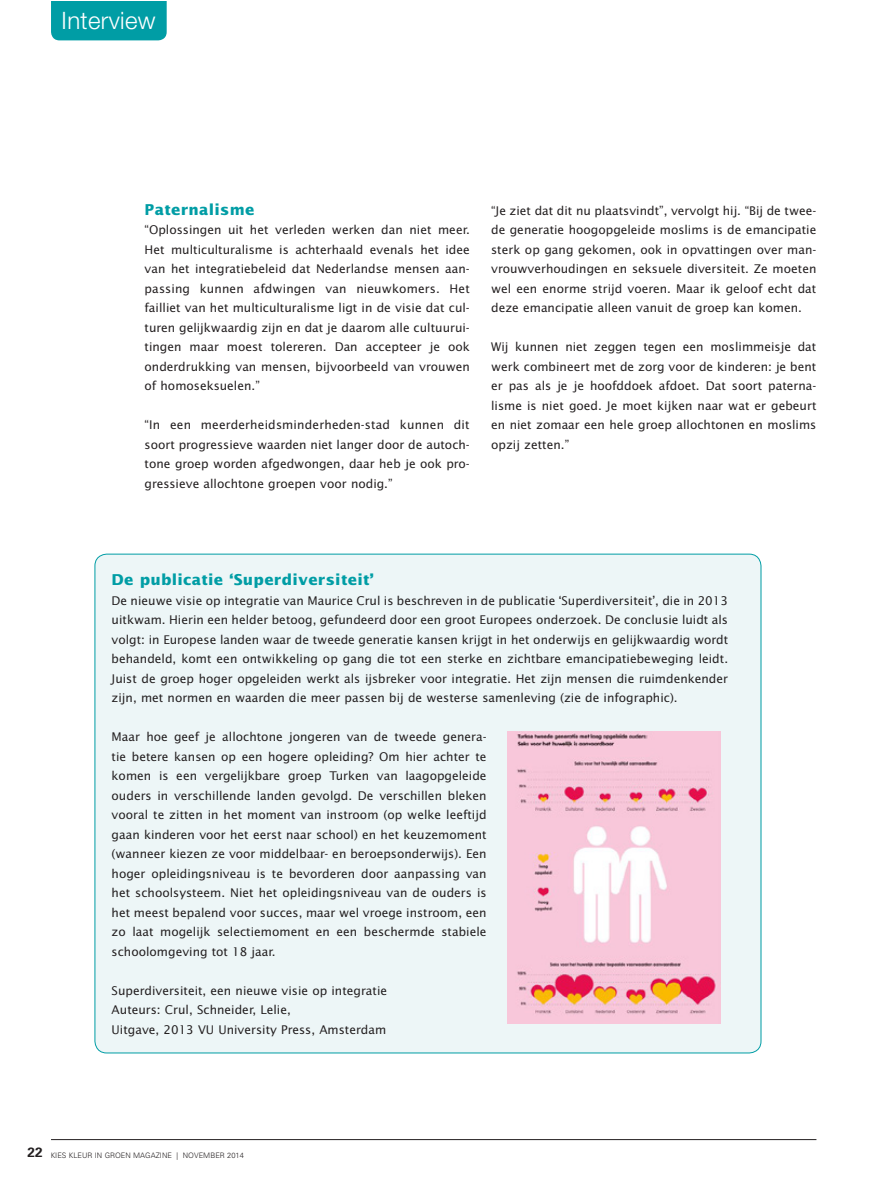
<style>
.page{position:relative;width:893px;height:1191px;background:#fff}
.page>*{position:absolute;margin:0;border:0;box-sizing:border-box;transform-origin:0 0}
.t1{font:300 24px "Helvetica Neue";letter-spacing:.015em;color:#fff}
.t2{font:700 15px "Lucida Sans";letter-spacing:.02em;color:#009da5}
.t3{font:12px/19.5px "Lucida Sans";color:#231f20;text-align:justify}
.t4{font:300 7.5px "Univers";color:#231f20}
.s1{font-weight:700;font-size:13.5px}
</style>
<div class="page">
<hr style="left:51px;top:1139px;width:765px;height:1px;background:#231f20">
<div style="left:51px;top:1px;width:116px;height:39px;background:#009da5"></div>
<div style="left:95px;top:554px;width:666px;height:499px;background:#edf6f7;border-radius:12px"></div>
<img style="left:508px;top:731px;width:213px;height:292px">
<h1 class="t1" style="left:62px;top:6px;width:96px">Interview</h1>
<p class="t2" style="left:145px;top:200px;width:111px">Paternalisme</p>
<p class="t3" style="left:145px;top:220px;width:327px">“Oplossingen uit het verleden werken dan niet meer.<br>Het multiculturalisme is achterhaald evenals het idee van het integratiebeleid dat Nederlandse mensen aan&shy;passing kunnen afdwingen van nieuwkomers. Het failliet van het multiculturalisme ligt in de visie dat cul&shy;turen gelijkwaardig zijn en dat je daarom alle cultuurui&shy;tingen maar moest tolereren. Dan accepteer je ook onderdrukking van mensen, bijvoorbeeld van vrouwen of homoseksuelen.”</p>
<p class="t3" style="left:145px;top:415px;width:327px">“In een meerderheidsminderheden-stad kunnen dit soort progressieve waarden niet langer door de autoch&shy;tone groep worden afgedwongen, daar heb je ook pro&shy;gressieve allochtone groepen voor nodig.”</p>
<p class="t3" style="left:491px;top:200px;width:327px">“Je ziet dat dit nu plaatsvindt”, vervolgt hij. “Bij de twee&shy;de generatie hoogopgeleide moslims is de emancipatie sterk op gang gekomen, ook in opvattingen over man&shy;vrouwverhoudingen en seksuele diversiteit. Ze moeten wel een enorme strijd voeren. Maar ik geloof echt dat deze emancipatie alleen vanuit de groep kan komen.</p>
<p class="t3" style="left:491px;top:337px;width:327px">Wij kunnen niet zeggen tegen een moslimmeisje dat werk combineert met de zorg voor de kinderen: je bent er pas als je je hoofddoek afdoet. Dat soort paterna&shy;lisme is niet goed. Je moet kijken naar wat er gebeurt en niet zomaar een hele groep allochtonen en moslims opzij zetten.”</p>
<p class="t2" style="left:112px;top:571px;width:264px">De publicatie ‘Superdiversiteit’</p>
<p class="t3" style="left:112px;top:590px;width:618px">De nieuwe visie op integratie van Maurice Crul is beschreven in de publicatie ‘Superdiversiteit’, die in 2013 uitkwam. Hierin een helder betoog, gefundeerd door een groot Europees onderzoek. De conclusie luidt als volgt: in Europese landen waar de tweede generatie kansen krijgt in het onderwijs en gelijkwaardig wordt behandeld, komt een ontwikkeling op gang die tot een sterke en zichtbare emancipatiebeweging leidt.<br>Juist de groep hoger opgeleiden werkt als ijsbreker voor integratie. Het zijn mensen die ruimdenkender zijn, met normen en waarden die meer passen bij de westerse samenleving (zie de infographic).</p>
<p class="t3" style="left:112px;top:727px;width:377px">Maar hoe geef je allochtone jongeren van de tweede genera&shy;tie betere kansen op een hogere opleiding? Om hier achter te komen is een vergelijkbare groep Turken van laagopgeleide ouders in verschillende landen gevolgd. De verschillen bleken vooral te zitten in het moment van instroom (op welke leeftijd gaan kinderen voor het eerst naar school) en het keuzemoment (wanneer kiezen ze voor middelbaar- en beroepsonderwijs). Een hoger opleidingsniveau is te bevorderen door aanpassing van het schoolsysteem. Niet het opleidingsniveau van de ouders is het meest bepalend voor succes, maar wel vroege instroom, een zo laat mogelijk selectiemoment en een beschermde stabiele schoolomgeving tot 18 jaar.</p>
<p class="t3" style="left:112px;top:980px;width:277px;text-align:left">Superdiversiteit, een nieuwe visie op integratie<br>Auteurs: Crul, Schneider, Lelie,<br>Uitgave, 2013 VU University Press, Amsterdam</p>
<p class="t4" style="left:28px;top:1150px;width:218px"><span class="s1">22</span> KIES KLEUR IN GROEN MAGAZINE | NOVEMBER 2014</p>
</div>
